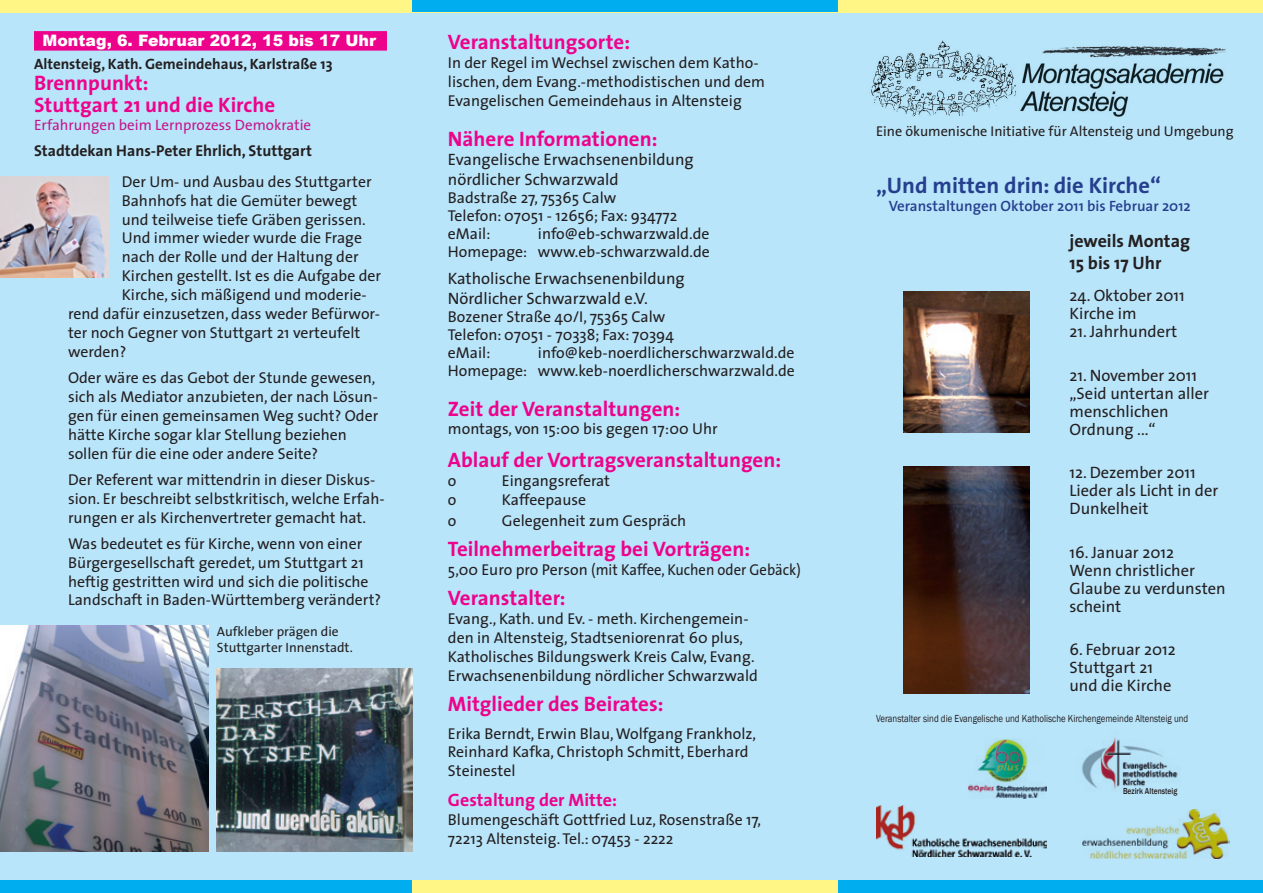
<style>
.page{position:relative;width:1263px;height:893px;background:#b9e5fa}
.page>*{position:absolute;margin:0;border:0;box-sizing:border-box;transform-origin:0 0}
.t1{font:700 22.5px "The Sans";color:#253f8e}
.Titel{font:700 21px/21.6px "The Sans";color:#ed028c}
.t2{font:700 18px/21.6px "The Sans";color:#231f20}
.t3{font:700 18px "The Sans";color:#ed028c}
.Auflistung{font:16.5px/18px "The Sans";color:#231f20}
.TextMAK{font:15.75px/18.9px "The Sans";color:#231f20}
.Referent{font:700 15.75px "The Sans";color:#231f20}
.Datum_MAK{font:900 15.75px "Arial";color:#fff}
.Ort{font:700 15px "The Sans";color:#231f20}
.t4{font:600 15px "The Sans";color:#253f8e}
.Untertitel{font:15px "The Sans";color:#c5168c}
.t5{font:14.25px "The Sans";color:#231f20}
.t6{font:13.5px/16.2px "The Sans";color:#231f20}
.t7{font:10.5px "Franklin Gothic";color:#231f20;scale:.84 1}
.t8{font:500 9px "Franklin Gothic";color:#231f20;scale:.84 1}
</style>
<div class="page">
<div style="left:34px;top:31px;width:353px;height:20px;background:#ed028c"></div>
<div style="left:0;top:0;width:1263px;height:12px;background:#fff685"></div>
<div style="left:412px;top:0;width:426px;height:12px;background:#00aeef"></div>
<div style="left:0;top:880px;width:1263px;height:13px;background:#00aeef"></div>
<div style="left:413px;top:880px;width:425px;height:13px;background:#fff685"></div>
<img style="left:1082px;top:809px;width:147px;height:49px">
<img style="left:1082px;top:737px;width:96px;height:52px">
<img style="left:876px;top:805px;width:170px;height:52px">
<img style="left:968px;top:739px;width:78px;height:59px">
<img style="left:871px;top:40px;width:355px;height:77px">
<img style="left:0;top:177px;width:108px;height:101px">
<img style="left:217px;top:668px;width:195px;height:184px">
<img style="left:0;top:625px;width:208px;height:227px">
<img style="left:904px;top:291px;width:126px;height:142px">
<img style="left:904px;top:467px;width:126px;height:226px">
<p class="Datum_MAK" style="left:43px;top:29px;width:335px">Montag, 6. Februar 2012, 15 bis 17 Uhr</p>
<p class="Ort" style="left:34px;top:51px;width:300px">Altensteig, Kath. Gemeindehaus, Karlstraße 13</p>
<p class="Titel" style="left:34px;top:72px;width:243px">Brennpunkt:<br>Stuttgart 21 und die Kirche</p>
<p class="Untertitel" style="left:34px;top:112px;width:279px">Erfahrungen beim Lernprozess Demokratie</p>
<p class="Referent" style="left:34px;top:138px;width:279px">Stadtdekan Hans-Peter Ehrlich, Stuttgart</p>
<p class="TextMAK" style="left:122px;top:171px;width:251px">Der Um- und Ausbau des Stuttgarter</p>
<p class="TextMAK" style="left:122px;top:190px;width:237px">Bahnhofs hat die Gemüter bewegt</p>
<p class="TextMAK" style="left:122px;top:209px;width:245px">und teilweise tiefe Gräben gerissen.</p>
<p class="TextMAK" style="left:122px;top:228px;width:242px">Und immer wieder wurde die Frage</p>
<p class="TextMAK" style="left:122px;top:247px;width:238px">nach der Rolle und der Haltung der</p>
<p class="TextMAK" style="left:122px;top:266px;width:261px">Kirchen gestellt. Ist es die Aufgabe der</p>
<p class="TextMAK" style="left:122px;top:285px;width:246px">Kirche, sich mäßigend und moderie-</p>
<p class="TextMAK" style="left:68px;top:304px;width:313px">rend dafür einzusetzen, dass weder Befürwor-</p>
<p class="TextMAK" style="left:68px;top:323px;width:294px">ter noch Gegner von Stuttgart 21 verteufelt</p>
<p class="TextMAK" style="left:68px;top:342px;width:60px">werden?</p>
<p class="TextMAK" style="left:68px;top:368px;width:312px">Oder wäre es das Gebot der Stunde gewesen, sich als Mediator anzubieten, der nach Lösun&shy;gen für einen gemeinsamen Weg sucht? Oder hätte Kirche sogar klar Stellung beziehen sollen für die eine oder andere Seite?</p>
<p class="TextMAK" style="left:68px;top:469px;width:318px">Der Referent war mittendrin in dieser Diskus&shy;sion. Er beschreibt selbstkritisch, welche Erfah&shy;rungen er als Kirchenvertreter gemacht hat.</p>
<p class="TextMAK" style="left:68px;top:533px;width:315px">Was bedeutet es für Kirche, wenn von einer Bürgergesellschaft geredet, um Stuttgart 21 heftig gestritten wird und sich die politische Landschaft in Baden-Württemberg verändert?</p>
<p class="t6" style="left:217px;top:623px;width:138px">Aufkleber prägen die<br>Stuttgarter Innenstadt.</p>
<p class="Titel" style="left:448px;top:31px;width:184px">Veranstaltungsorte:</p>
<p class="TextMAK" style="left:448px;top:53px;width:319px">In der Regel im Wechsel zwischen dem Katho&shy;lischen, dem Evang.-methodistischen und dem<br>Evangelischen Gemeindehaus in Altensteig</p>
<p class="Titel" style="left:448px;top:127px;width:211px">Nähere Informationen:</p>
<p class="Auflistung" style="left:448px;top:149px;width:247px;line-height:19.8px">Evangelische Erwachsenenbildung nördlicher Schwarzwald</p>
<p class="TextMAK" style="left:448px;top:188px;width:170px">Badstraße 27, 75365 Calw</p>
<p class="TextMAK" style="left:448px;top:206px;width:231px">Telefon: 07051 - 12656; Fax: 934772</p>
<p class="TextMAK" style="left:448px;top:224px;width:44px">eMail:</p>
<p class="TextMAK" style="left:538px;top:224px;width:173px">info@eb-schwarzwald.de</p>
<p class="TextMAK" style="left:448px;top:242px;width:263px">Homepage: www.eb-schwarzwald.de</p>
<p class="Auflistung" style="left:448px;top:268px;width:238px;line-height:19.8px">Katholische Erwachsenenbildung<br>Nördlicher Schwarzwald e.V.</p>
<p class="TextMAK" style="left:448px;top:307px;width:219px">Bozener Straße 40/I, 75365 Calw</p>
<p class="TextMAK" style="left:448px;top:325px;width:228px">Telefon: 07051 - 70338; Fax: 70394</p>
<p class="TextMAK" style="left:448px;top:343px;width:44px">eMail:</p>
<p class="TextMAK" style="left:538px;top:343px;width:258px">info@keb-noerdlicherschwarzwald.de</p>
<p class="TextMAK" style="left:448px;top:361px;width:348px">Homepage: www.keb-noerdlicherschwarzwald.de</p>
<p class="Titel" style="left:448px;top:397px;width:234px">Zeit der Veranstaltungen:</p>
<p class="TextMAK" style="left:448px;top:419px;width:271px">montags, von 15:00 bis gegen 17:00 Uhr</p>
<p class="Titel" style="left:448px;top:448px;width:335px">Ablauf der Vortragsveranstaltungen:</p>
<p class="TextMAK" style="left:448px;top:470px;width:10px">o</p>
<p class="TextMAK" style="left:502px;top:470px;width:110px">Eingangsreferat</p>
<p class="TextMAK" style="left:448px;top:489px;width:10px">o</p>
<p class="TextMAK" style="left:502px;top:489px;width:86px">Kaffeepause</p>
<p class="TextMAK" style="left:448px;top:511px;width:10px">o</p>
<p class="TextMAK" style="left:502px;top:511px;width:186px">Gelegenheit zum Gespräch</p>
<p class="Titel" style="left:448px;top:538px;width:304px">Teilnehmerbeitrag bei Vorträgen:</p>
<p class="TextMAK" style="left:448px;top:560px;width:354px">5,00 Euro pro Person (mit Kaffee, Kuchen oder Gebäck)</p>
<p class="Titel" style="left:448px;top:587px;width:119px">Veranstalter:</p>
<p class="TextMAK" style="left:448px;top:609px;width:311px">Evang., Kath. und Ev. - meth. Kirchengemein&shy;den in Altensteig, Stadtseniorenrat 60 plus, Katholisches Bildungswerk Kreis Calw, Evang.<br>Erwachsenenbildung nördlicher Schwarzwald</p>
<p class="Titel" style="left:448px;top:693px;width:217px">Mitglieder des Beirates:</p>
<p class="TextMAK" style="left:448px;top:723px;width:310px">Erika Berndt, Erwin Blau, Wolfgang Frankholz,<br>Reinhard Kafka, Christoph Schmitt, Eberhard<br>Steinestel</p>
<p class="t3" style="left:448px;top:785px;width:171px">Gestaltung der Mitte:</p>
<p class="TextMAK" style="left:448px;top:810px;width:315px">Blumengeschäft Gottfried Luz, Rosenstraße 17,<br>72213 Altensteig. Tel.: 07453 - 2222</p>
<p class="t5" style="left:876px;top:119px;width:359px">Eine ökumenische Initiative für Altensteig und Umgebung</p>
<p class="t1" style="left:876px;top:167px;width:286px">„Und mitten drin: die Kirche“</p>
<p class="t4" style="left:889px;top:194px;width:304px">Veranstaltungen Oktober 2011 bis Februar 2012</p>
<p class="t2" style="left:1069px;top:230px;width:122px">jeweils Montag<br>15 bis 17 Uhr</p>
<p class="Auflistung" style="left:1069px;top:286px;width:117px">24. Oktober 2011<br>Kirche im</p>
<p class="Auflistung" style="left:1069px;top:322px;width:109px">21. Jahrhundert</p>
<p class="Auflistung" style="left:1069px;top:366px;width:141px">21. November 2011 „Seid untertan aller menschlichen<br>Ordnung ...“</p>
<p class="Auflistung" style="left:1069px;top:463px;width:150px">12. Dezember 2011<br>Lieder als Licht in der<br>Dunkelheit</p>
<p class="Auflistung" style="left:1069px;top:543px;width:158px">16. Januar 2012<br>Wenn christlicher<br>Glaube zu verdunsten scheint</p>
<p class="Auflistung" style="left:1069px;top:640px;width:108px">6. Februar 2012<br>Stuttgart 21 und die Kirche</p>
<p class="t7" style="left:876px;top:712px;width:373px">Veranstalter sind die Evangelische und Katholische Kirchengemeinde Altensteig und</p>
<p class="t8" style="left:1123px;top:785px;width:66px">Bezirk Altensteig</p>
</div>
